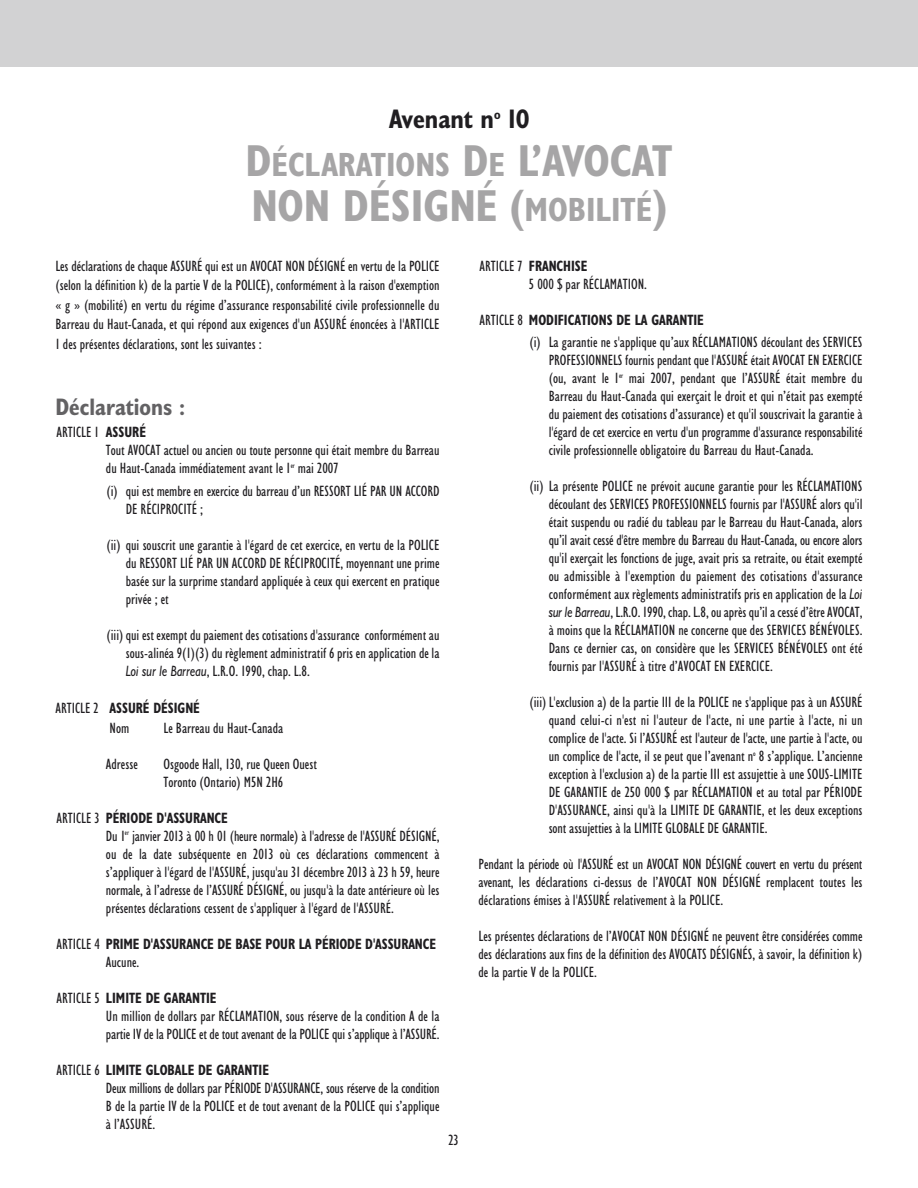
<style>
.page{position:relative;width:918px;height:1188px;background:#fff}
.page>*{position:absolute;margin:0;border:0;box-sizing:border-box;transform-origin:0 0}
.t1{font:700 condensed 45px "Humanist 521 BT";color:#a6a5a6}
.t2{font:700 condensed 33.75px "Humanist 521 BT";color:#a6a5a6}
.t3{font:700 condensed 27px "Humanist 521 BT";color:#201e21}
.t4{font:700 condensed 24px "Humanist 521 BT";color:#636264}
.t5{font:condensed 15px/18px "Humanist 521 BT";color:#201e21}
.t6{font:700 condensed 15px/19.5px "Humanist 521 BT";letter-spacing:-.005em;color:#201e21;scale:.9 1}
.s1{font-size:45px}
.s2{font-size:33.75px}
.s3{font-weight:700}
.s4{font-style:italic;font-stretch:normal}
.s5{font-weight:400}
</style>
<div class="page">
<div style="left:0;top:0;width:918px;height:67px;background:#d2d2d3"></div>
<h3 class="t3" style="left:389px;top:109px;width:142px">Avenant n<sup>o</sup> 10</h3>
<h2 class="t2" style="left:245px;top:153px;width:429px"><span class="s1">D</span>ÉCLARATIONS <span class="s1">D</span>E <span class="s1">L’AVOCAT</span></h2>
<h1 class="t1" style="left:251px;top:190px;width:417px">NON DÉSIGNÉ (<span class="s2">MOBILITÉ</span>)</h1>
<p class="t5" style="left:55px;top:257px;width:386px;line-height:19.5px;text-align:justify">Les déclarations de chaque ASSURÉ qui est un AVOCAT NON DÉSIGNÉ en vertu de la POLICE (selon la définition k) de la partie V de la POLICE), conformément à la raison d'exemption « g » (mobilité) en vertu du régime d’assurance responsabilité civile professionnelle du Barreau du Haut-Canada, et qui répond aux exigences d'un ASSURÉ énoncées à l'ARTICLE 1 des présentes déclarations, sont les suivantes :</p>
<p class="t5" style="left:529px;top:258px;width:120px;text-indent:-49px">ARTICLE 7 <span class="s3">FRANCHISE<br></span>5 000 $ par RÉCLAMATION.</p>
<p class="t5" style="left:530px;top:310px;width:334px;line-height:22.5px;text-indent:-50px">ARTICLE 8 <span class="s3">MODIFICATIONS DE LA GARANTIE<br></span>(i) La garantie ne s'applique qu’aux RÉCLAMATIONS découlant des SERVICES</p>
<p class="t5" style="left:549px;top:353px;width:315px;text-align:justify">PROFESSIONNELS fournis pendant que l'ASSURÉ était AVOCAT EN EXERCICE (ou, avant le 1<sup>er</sup> mai 2007, pendant que l’ASSURÉ était membre du Barreau du Haut-Canada qui exerçait le droit et qui n’était pas exempté du paiement des cotisations d’assurance) et qu'il souscrivait la garantie à l'égard de cet exercice en vertu d'un programme d'assurance responsabilité civile professionnelle obligatoire du Barreau du Haut-Canada.</p>
<p class="t5" style="left:549px;top:479px;width:315px;text-align:justify;text-indent:-19px">(ii) La présente POLICE ne prévoit aucune garantie pour les RÉCLAMATIONS découlant des SERVICES PROFESSIONNELS fournis par l'ASSURÉ alors qu'il était suspendu ou radié du tableau par le Barreau du Haut-Canada, alors qu’il avait cessé d'être membre du Barreau du Haut-Canada, ou encore alors qu'il exerçait les fonctions de juge, avait pris sa retraite, ou était exempté ou admissible à l'exemption du paiement des cotisations d'assurance conformément aux règlements administratifs pris en application de la <span class="s4">Loi sur le Barreau</span>, L.R.O. 1990, chap. L.8, ou après qu’il a cessé d’être AVOCAT, à moins que la RÉCLAMATION ne concerne que des SERVICES BÉNÉVOLES.<br>Dans ce dernier cas, on considère que les SERVICES BÉNÉVOLES ont été fournis par l'ASSURÉ à titre d’AVOCAT EN EXERCICE.</p>
<p class="t5" style="left:549px;top:695px;width:315px;text-align:justify;text-indent:-19px">(iii)L'exclusion a) de la partie III de la POLICE ne s'applique pas à un ASSURÉ quand celui-ci n'est ni l'auteur de l'acte, ni une partie à l'acte, ni un complice de l'acte. Si l’ASSURÉ est l'auteur de l'acte, une partie à l'acte, ou un complice de l'acte, il se peut que l’avenant n<sup>o</sup> 8 s’applique. L’ancienne exception à l'exclusion a) de la partie III est assujettie à une SOUS-LIMITE DE GARANTIE de 250 000 $ par RÉCLAMATION et au total par PÉRIODE D'ASSURANCE, ainsi qu'à la LIMITE DE GARANTIE, et les deux exceptions sont assujetties à la LIMITE GLOBALE DE GARANTIE.</p>
<p class="t5" style="left:478px;top:857px;width:385px;text-align:justify">Pendant la période où l'ASSURÉ est un AVOCAT NON DÉSIGNÉ couvert en vertu du présent avenant, les déclarations ci-dessus de l’AVOCAT NON DÉSIGNÉ remplacent toutes les déclarations émises à l'ASSURÉ relativement à la POLICE.</p>
<p class="t5" style="left:479px;top:929px;width:386px;text-align:justify">Les présentes déclarations de l’AVOCAT NON DÉSIGNÉ ne peuvent être considérées comme des déclarations aux fins de la définition des AVOCATS DÉSIGNÉS, à savoir, la définition k) de la partie V de la POLICE.</p>
<h3 class="t4" style="left:56px;top:398px;width:131px">Déclarations :</h3>
<p class="t5" style="left:106px;top:425px;width:335px;text-indent:-49px">ARTICLE 1 <span class="s3">ASSURÉ<br></span>Tout AVOCAT actuel ou ancien ou toute personne qui était membre du Barreau du Haut-Canada immédiatement avant le 1<sup>er</sup> mai 2007</p>
<p class="t5" style="left:126px;top:483px;width:315px;text-indent:-19px">(i) qui est membre en exercice du barreau d’un RESSORT LIÉ PAR UN ACCORD<br>DE RÉCIPROCITÉ ;</p>
<p class="t5" style="left:126px;top:537px;width:315px;text-align:justify;text-indent:-19px">(ii) qui souscrit une garantie à l'égard de cet exercice, en vertu de la POLICE du RESSORT LIÉ PAR UN ACCORD DE RÉCIPROCITÉ, moyennant une prime basée sur la surprime standard appliquée à ceux qui exercent en pratique privée ; et</p>
<p class="t5" style="left:126px;top:627px;width:315px;text-align:justify;text-indent:-19px">(iii)qui est exempt du paiement des cotisations d'assurance conformément au sous-alinéa 9(1)(3) du règlement administratif 6 pris en application de la <span class="s4">Loi sur le Barreau</span>, L.R.O. 1990, chap. L.8.</p>
<p class="t6" style="left:110px;top:700px;width:102px;text-indent:-54px"><span class="s5">ARTICLE 2</span> ASSURÉ DÉSIGNÉ<br><span class="s5">Nom</span></p>
<p class="t5" style="left:164px;top:720px;width:121px">Le Barreau du Haut-Canada</p>
<p class="t5" style="left:106px;top:756px;width:33px">Adresse</p>
<p class="t5" style="left:164px;top:756px;width:155px">Osgoode Hall, 130, rue Queen Ouest<br>Toronto (Ontario) M5N 2H6</p>
<p class="t5" style="left:106px;top:810px;width:335px;text-indent:-49px">ARTICLE 3 <span class="s3">PÉRIODE D'ASSURANCE<br></span>Du 1<sup>er</sup> janvier 2013 à 00 h 01 (heure normale) à l'adresse de l'ASSURÉ DÉSIGNÉ, ou de la date subséquente en 2013 où ces déclarations commencent à s’appliquer à l'égard de l'ASSURÉ, jusqu'au 31 décembre 2013 à 23 h 59, heure normale, à l’adresse de l’ASSURÉ DÉSIGNÉ, ou jusqu'à la date antérieure où les présentes déclarations cessent de s'appliquer à l'égard de l'ASSURÉ.</p>
<p class="t6" style="left:106px;top:936px;width:368px;line-height:18px;text-indent:-49px"><span class="s5">ARTICLE 4</span> PRIME D'ASSURANCE DE BASE POUR LA PÉRIODE D'ASSURANCE<br><span class="s5">Aucune.</span></p>
<p class="t5" style="left:106px;top:990px;width:335px;text-indent:-49px">ARTICLE 5 <span class="s3">LIMITE DE GARANTIE<br></span>Un million de dollars par RÉCLAMATION, sous réserve de la condition A de la partie IV de la POLICE et de tout avenant de la POLICE qui s’applique à l’ASSURÉ.</p>
<p class="t5" style="left:106px;top:1062px;width:335px;text-indent:-49px">ARTICLE 6 <span class="s3">LIMITE GLOBALE DE GARANTIE<br></span>Deux millions de dollars par PÉRIODE D'ASSURANCE, sous réserve de la condition B de la partie IV de la POLICE et de tout avenant de la POLICE qui s’applique à l’ASSURÉ.</p>
<p class="t5" style="left:448px;top:1133px;width:12px">23</p>
</div>
